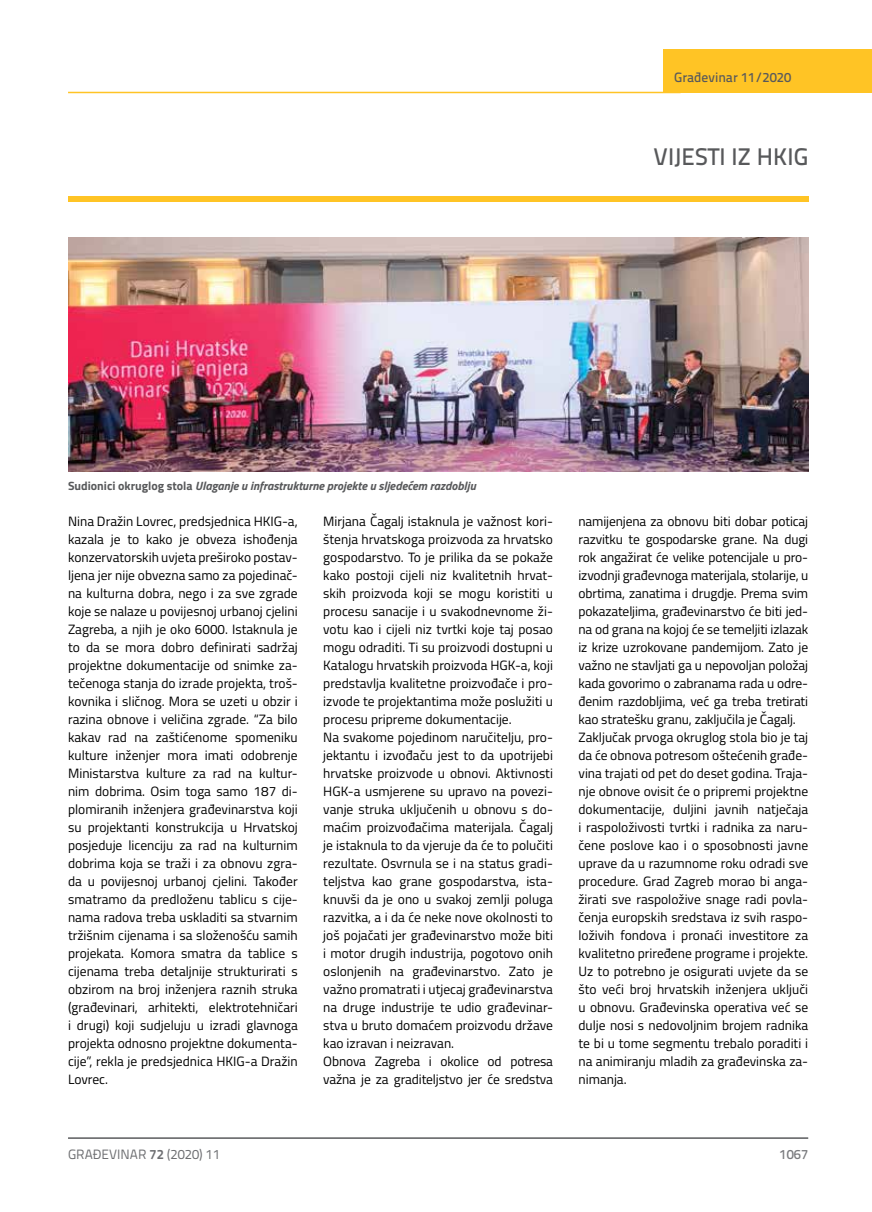
<style>
.page{position:relative;width:872px;height:1212px;background:#fff}
.page>*{position:absolute;margin:0;border:0;box-sizing:border-box;transform-origin:0 0}
.t1{font:500 24px "Titillium Text 22 L";color:#58595b}
.t2{font:13.5px/18px "Titillium";color:#000}
.t3{font:13.5px "Titillium Text 22 L";color:#6d6e71}
.t4{font:500 13.5px "Titillium Text 22 L";color:#58595b}
.t5{font:500 13.5px "Titillium Text 22 L";color:#797a7d}
.t6{font:italic 700 12px "Titillium";color:#58595b}
.s1{font-style:normal}
.s2{font-weight:700}
</style>
<div class="page">
<hr style="left:68px;top:1138px;width:740px;height:1px;background:#58595b">
<hr style="left:68px;top:92px;width:612px;height:1px;background:#ffc425">
<div style="left:663px;top:49px;width:209px;height:44px;background:#ffc425"></div>
<div style="left:68px;top:196px;width:740px;height:5px;background:#ffc425"></div>
<img style="left:68px;top:238px;width:740px;height:234px">
<p class="t4" style="left:674px;top:67px;width:118px">Građevinar 11/2020</p>
<p class="t6" style="left:68px;top:476px;width:409px"><span class="s1">Sudionici okruglog stola</span> Ulaganje u infrastrukturne projekte u sljedećem razdoblju</p>
<h1 class="t1" style="left:653px;top:138px;width:156px">VIJESTI IZ HKIG</h1>
<p class="t2" style="left:68px;top:511px;width:231px;text-align:justify">Nina Dražin Lovrec, predsjednica HKIG-a, kazala je to kako je obveza ishođenja konzervatorskih uvjeta preširoko postav&shy;ljena jer nije obvezna samo za pojedinač&shy;na kulturna dobra, nego i za sve zgrade koje se nalaze u povijesnoj urbanoj cjelini Zagreba, a njih je oko 6000. Istaknula je to da se mora dobro definirati sadržaj projektne dokumentacije od snimke za&shy;tečenoga stanja do izrade projekta, troš&shy;kovnika i sličnog. Mora se uzeti u obzir i razina obnove i veličina zgrade. “Za bilo kakav rad na zaštićenome spomeniku kulture inženjer mora imati odobrenje Ministarstva kulture za rad na kultur&shy;nim dobrima. Osim toga samo 187 di&shy;plomiranih inženjera građevinarstva koji su projektanti konstrukcija u Hrvatskoj posjeduje licenciju za rad na kulturnim dobrima koja se traži i za obnovu zgra&shy;da u povijesnoj urbanoj cjelini. Također smatramo da predloženu tablicu s cije&shy;nama radova treba uskladiti sa stvarnim tržišnim cijenama i sa složenošću samih projekata. Komora smatra da tablice s cijenama treba detaljnije strukturirati s obzirom na broj inženjera raznih struka (građevinari, arhitekti, elektrotehničari i drugi) koji sudjeluju u izradi glavnoga projekta odnosno projektne dokumenta&shy;cije”, rekla je predsjednica HKIG-a Dražin Lovrec.</p>
<p class="t2" style="left:323px;top:511px;width:231px">Mirjana Čagalj istaknula je važnost kori&shy;štenja hrvatskoga proizvoda za hrvatsko gospodarstvo. To je prilika da se pokaže kako postoji cijeli niz kvalitetnih hrvat&shy;skih proizvoda koji se mogu koristiti u procesu sanacije i u svakodnevnome ži&shy;votu kao i cijeli niz tvrtki koje taj posao mogu odraditi. Ti su proizvodi dostupni u Katalogu hrvatskih proizvoda HGK-a, koji predstavlja kvalitetne proizvođače i pro&shy;izvode te projektantima može poslužiti u procesu pripreme dokumentacije.<br>Na svakome pojedinom naručitelju, pro&shy;jektantu i izvođaču jest to da upotrijebi hrvatske proizvode u obnovi. Aktivnosti HGK-a usmjerene su upravo na povezi&shy;vanje struka uključenih u obnovu s do&shy;maćim proizvođačima materijala. Čagalj je istaknula to da vjeruje da će to polučiti rezultate. Osvrnula se i na status gradi&shy;teljstva kao grane gospodarstva, ista&shy;knuvši da je ono u svakoj zemlji poluga razvitka, a i da će neke nove okolnosti to još pojačati jer građevinarstvo može biti i motor drugih industrija, pogotovo onih oslonjenih na građevinarstvo. Zato je važno promatrati i utjecaj građevinarstva na druge industrije te udio građevinar&shy;stva u bruto domaćem proizvodu države kao izravan i neizravan.<br>Obnova Zagreba i okolice od potresa važna je za graditeljstvo jer će sredstva</p>
<p class="t2" style="left:578px;top:511px;width:231px">namijenjena za obnovu biti dobar poticaj razvitku te gospodarske grane. Na dugi rok angažirat će velike potencijale u pro&shy;izvodnji građevnoga materijala, stolarije, u obrtima, zanatima i drugdje. Prema svim pokazateljima, građevinarstvo će biti jed&shy;na od grana na kojoj će se temeljiti izlazak iz krize uzrokovane pandemijom. Zato je važno ne stavljati ga u nepovoljan položaj kada govorimo o zabranama rada u odre&shy;đenim razdobljima, već ga treba tretirati kao stratešku granu, zaključila je Čagalj.<br>Zaključak prvoga okruglog stola bio je taj da će obnova potresom oštećenih građe&shy;vina trajati od pet do deset godina. Traja&shy;nje obnove ovisit će o pripremi projektne dokumentacije, duljini javnih natječaja i raspoloživosti tvrtki i radnika za naru&shy;čene poslove kao i o sposobnosti javne uprave da u razumnome roku odradi sve procedure. Grad Zagreb morao bi anga&shy;žirati sve raspoložive snage radi povla&shy;čenja europskih sredstava iz svih raspo&shy;loživih fondova i pronaći investitore za kvalitetno priređene programe i projekte.<br>Uz to potrebno je osigurati uvjete da se što veći broj hrvatskih inženjera uključi u obnovu. Građevinska operativa već se dulje nosi s nedovoljnim brojem radnika te bi u tome segmentu trebalo poraditi i na animiranju mladih za građevinska za&shy;nimanja.</p>
<p class="t3" style="left:68px;top:1144px;width:154px">GRAĐEVINAR <span class="s2">72</span> (2020) 11</p>
<p class="t5" style="left:779px;top:1144px;width:30px">1067</p>
</div>
